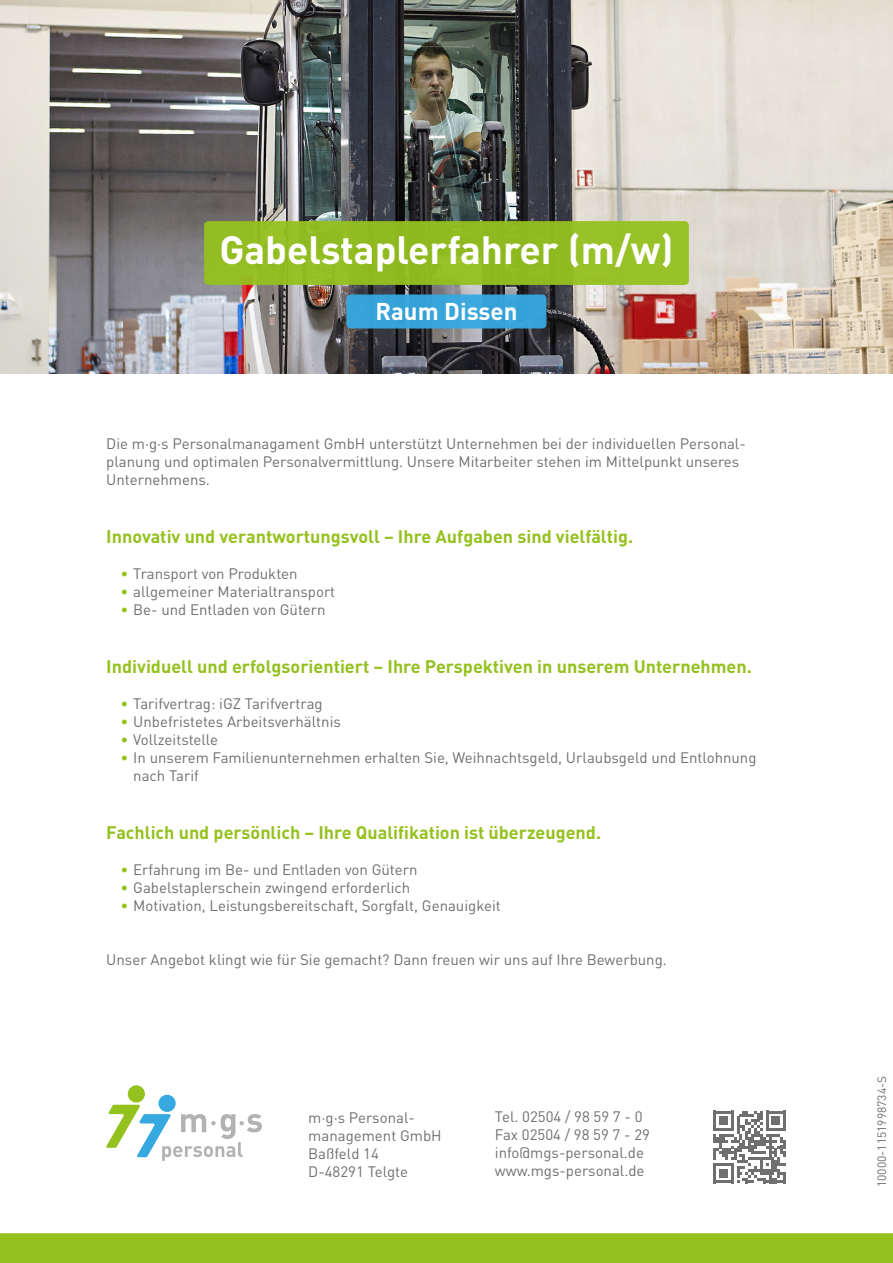
<style>
.page{position:relative;width:893px;height:1263px;background:#fff}
.page>*{position:absolute;margin:0;border:0;box-sizing:border-box;transform-origin:0 0}
.Absatzformat_1{font:700 39px "DINOT";color:#fff}
.Absatzformat_1-2{font:700 24px "DINOT";color:#fff}
.t1{font:700 18px "DINOT";color:#95c11f}
.Absatzformat_1-3{font:15px/18px "DINOT";color:#706f6f}
.Absatzformat_1-4{font:12px "DINOT";color:#706f6f}
.s1{color:#95c11f}
</style>
<div class="page">
<img style="left:0;top:0;width:893px;height:373px">
<div style="left:204px;top:221px;width:485px;height:64px;background:#95c11f;border-radius:4px"></div>
<div style="left:347px;top:294px;width:199px;height:34px;background:#36a3d9;border-radius:4px"></div>
<div style="left:0;top:1233px;width:893px;height:30px;background:#95c11f"></div>
<div style="left:128px;top:1085px;width:17px;height:17px;background:#95c11f;border-radius:50%"></div>
<div style="left:158px;top:1095px;width:18px;height:17px;background:#36a9e1;border-radius:50%"></div>
<svg style="left:106px;top:1105px;width:156px;height:56px"></svg>
<svg style="left:713px;top:1111px;width:73px;height:72px"></svg>
<p class="Absatzformat_1" style="left:219px;top:223px;width:455px">Gabelstaplerfahrer (m/w)</p>
<p class="Absatzformat_1-2" style="left:375px;top:295px;width:144px">Raum Dissen</p>
<p class="Absatzformat_1-3" style="left:106px;top:434px;width:641px">Die m·g·s Personalmanagament GmbH unterstützt Unternehmen bei der individuellen Personal&shy;planung und optimalen Personalvermittlung. Unsere Mitarbeiter stehen im Mittelpunkt unseres<br>Unternehmens.</p>
<p class="t1" style="left:106px;top:525px;width:528px">Innovativ und verantwortungsvoll – Ihre Aufgaben sind vielfältig.</p>
<p class="Absatzformat_1-3" style="left:121px;top:564px;width:179px"><span class="s1">•</span> Transport von Produkten</p>
<p class="Absatzformat_1-3" style="left:121px;top:582px;width:216px"><span class="s1">•</span> allgemeiner Materialtransport</p>
<p class="Absatzformat_1-3" style="left:121px;top:600px;width:207px"><span class="s1">•</span> Be- und Entladen von Gütern</p>
<p class="t1" style="left:106px;top:654px;width:647px">Individuell und erfolgsorientiert – Ihre Perspektiven in unserem Unternehmen.</p>
<p class="Absatzformat_1-3" style="left:121px;top:694px;width:204px"><span class="s1">•</span> Tarifvertrag: iGZ Tarifvertrag</p>
<p class="Absatzformat_1-3" style="left:121px;top:712px;width:222px"><span class="s1">•</span> Unbefristetes Arbeitsverhältnis</p>
<p class="Absatzformat_1-3" style="left:121px;top:730px;width:99px"><span class="s1">•</span> Vollzeitstelle</p>
<p class="Absatzformat_1-3" style="left:133px;top:748px;width:625px;text-indent:-13px"><span class="s1">•</span> In unserem Familienunternehmen erhalten Sie, Weihnachtsgeld, Urlaubsgeld und Entlohnung nach Tarif</p>
<p class="t1" style="left:106px;top:820px;width:496px">Fachlich und persönlich – Ihre Qualifikation ist überzeugend.</p>
<p class="Absatzformat_1-3" style="left:121px;top:859px;width:298px"><span class="s1">•</span> Erfahrung im Be- und Entladen von Gütern</p>
<p class="Absatzformat_1-3" style="left:121px;top:877px;width:291px"><span class="s1">•</span> Gabelstaplerschein zwingend erforderlich</p>
<p class="Absatzformat_1-3" style="left:121px;top:895px;width:382px"><span class="s1">•</span> Motivation, Leistungsbereitschaft, Sorgfalt, Genauigkeit</p>
<p class="Absatzformat_1-3" style="left:106px;top:949px;width:562px">Unser Angebot klingt wie für Sie gemacht? Dann freuen wir uns auf Ihre Bewerbung.</p>
<p class="Absatzformat_1-3" style="left:308px;top:1108px;width:108px">m·g·s Personal-</p>
<p class="Absatzformat_1-3" style="left:308px;top:1126px;width:135px">management GmbH</p>
<p class="Absatzformat_1-3" style="left:308px;top:1144px;width:72px">Baßfeld 14</p>
<p class="Absatzformat_1-3" style="left:308px;top:1162px;width:101px">D-48291 Telgte</p>
<p class="Absatzformat_1-3" style="left:495px;top:1107px;width:149px">Tel. 02504 / 98 59 7 - 0</p>
<p class="Absatzformat_1-3" style="left:495px;top:1125px;width:157px">Fax 02504 / 98 59 7 - 29</p>
<p class="Absatzformat_1-3" style="left:495px;top:1143px;width:151px">info@mgs-personal.de</p>
<p class="Absatzformat_1-3" style="left:495px;top:1161px;width:151px">www.mgs-personal.de</p>
<p class="Absatzformat_1-4" style="left:874px;top:1187px;width:113px;rotate:-90deg">10000-1151998734-S</p>
</div>
